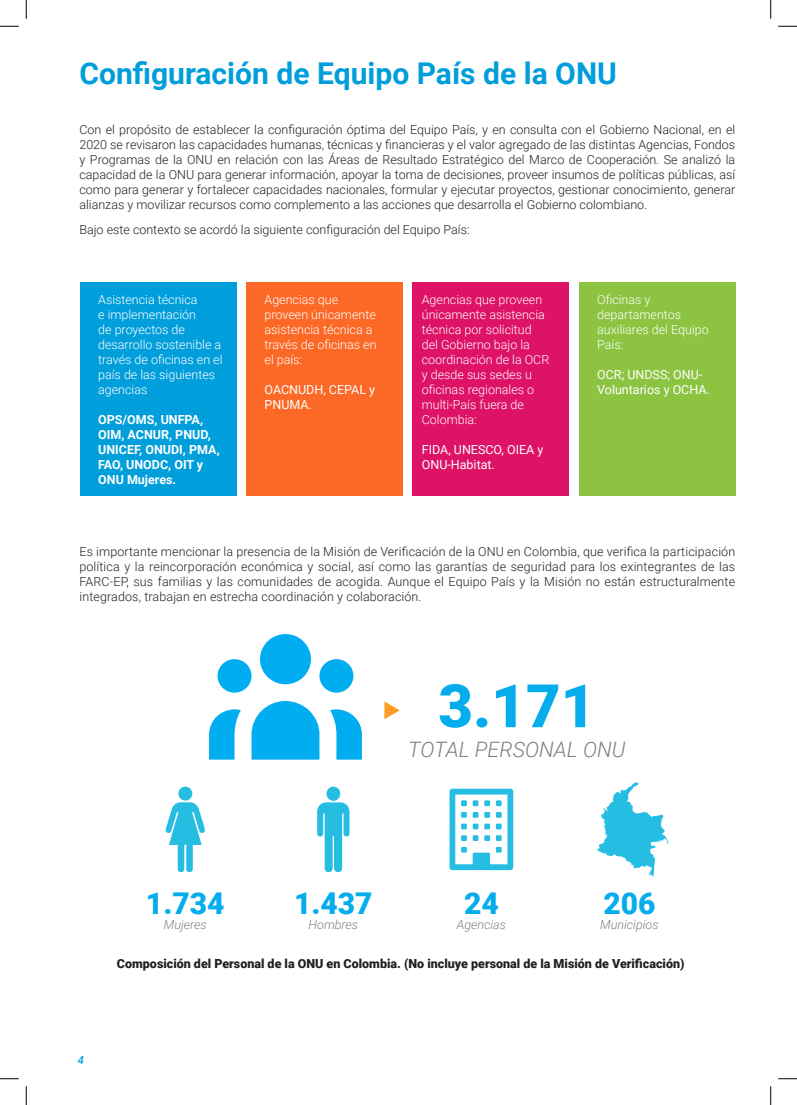
<style>
.page{position:relative;width:797px;height:1105px;background:#fff}
.page>*{position:absolute;margin:0;border:0;box-sizing:border-box;transform-origin:0 0}
.t1{font:900 60px "Roboto";color:#05aded}
.Heading_2{font:700 30px "Roboto";color:#009edb}
.t2{font:900 30px "Roboto";color:#05aded}
.t3{font:italic 300 21.25px "Roboto";color:#808080}
.t4{font:300 12.5px/15px "Roboto";color:#231f20;text-align:justify}
.No_Spacing{font:300 12.5px/15px "Roboto";color:#fff}
.No_Spacing-2{font:900 12.5px "Roboto";color:#231f20}
.No_Spacing-3{font:12.5px/15px "Roboto";color:#fff}
.No_Spacing-4{font:700 12.5px/15px "Roboto";color:#fff}
.t5{font:italic 300 12.5px "Roboto";color:#808080}
.t6{font:italic 500 11.25px "Roboto";color:#009edb}
</style>
<div class="page">
<div style="left:80px;top:282px;width:156px;height:214px;background:#009edb"></div>
<div style="left:246px;top:282px;width:156px;height:214px;background:#fc6926"></div>
<div style="left:413px;top:282px;width:156px;height:214px;background:#de1266"></div>
<div style="left:579px;top:282px;width:156px;height:214px;background:#8cc442"></div>
<div style="left:260px;top:634px;width:51px;height:50px;background:#00adf0;border-radius:50%"></div>
<div style="left:319px;top:659px;width:34px;height:34px;background:#00adf0;border-radius:50%"></div>
<svg style="left:251px;top:701px;width:68px;height:59px;background:#22b7f1"></svg>
<div style="left:217px;top:659px;width:34px;height:34px;background:#00adf0;border-radius:50%"></div>
<svg style="left:330px;top:709px;width:32px;height:51px"></svg>
<svg style="left:209px;top:709px;width:32px;height:51px"></svg>
<div style="left:178px;top:787px;width:14px;height:13px;background:#26bde3;border-radius:50%"></div>
<svg style="left:165px;top:802px;width:40px;height:71px"></svg>
<div style="left:326px;top:787px;width:14px;height:14px;background:#26bde3;border-radius:50%"></div>
<svg style="left:317px;top:802px;width:32px;height:71px"></svg>
<svg style="left:597px;top:782px;width:71px;height:95px"></svg>
<svg style="left:384px;top:701px;width:15px;height:18px"></svg>
<svg style="left:449px;top:789px;width:64px;height:81px"></svg>
<svg style="left:0;top:25px;width:19px;height:2px"></svg>
<svg style="left:778px;top:25px;width:19px;height:2px"></svg>
<svg style="left:0;top:1078px;width:19px;height:1px"></svg>
<svg style="left:778px;top:1078px;width:19px;height:1px"></svg>
<svg style="left:25px;top:0;width:2px;height:19px"></svg>
<svg style="left:25px;top:1086px;width:2px;height:19px"></svg>
<svg style="left:770px;top:0;width:1px;height:19px"></svg>
<svg style="left:770px;top:1086px;width:1px;height:19px"></svg>
<p class="Heading_2" style="left:79px;top:53px;width:539px">Configuración de Equipo País de la ONU</p>
<p class="t4" style="left:79px;top:122px;width:657px">Con el propósito de establecer la configuración óptima del Equipo País, y en consulta con el Gobierno Nacional, en el 2020 se revisaron las capacidades humanas, técnicas y financieras y el valor agregado de las distintas Agencias, Fondos y Programas de la ONU en relación con las Áreas de Resultado Estratégico del Marco de Cooperación. Se analizó la capacidad de la ONU para generar información, apoyar la toma de decisiones, proveer insumos de políticas públicas, así como para generar y fortalecer capacidades nacionales, formular y ejecutar proyectos, gestionar conocimiento, generar alianzas y movilizar recursos como complemento a las acciones que desarrolla el Gobierno colombiano.</p>
<p class="t4" style="left:79px;top:222px;width:392px">Bajo este contexto se acordó la siguiente configuración del Equipo País:</p>
<p class="No_Spacing" style="left:98px;top:291px;width:126px">Asistencia técnica<br>e implementación<br>de proyectos de desarrollo sostenible a través de oficinas en el país de las siguientes agencias</p>
<p class="No_Spacing-4" style="left:98px;top:411px;width:123px">OPS/OMS, UNFPA,<br>OIM, ACNUR, PNUD,<br>UNICEF, ONUDI, PMA,<br>FAO, UNODC, OIT y<br>ONU Mujeres.</p>
<p class="No_Spacing" style="left:264px;top:291px;width:113px">Agencias que proveen únicamente asistencia técnica a través de oficinas en el país:</p>
<p class="No_Spacing-3" style="left:264px;top:381px;width:112px">OACNUDH, CEPAL y<br>PNUMA.</p>
<p class="No_Spacing" style="left:422px;top:291px;width:129px">Agencias que proveen únicamente asistencia técnica por solicitud del Gobierno bajo la coordinación de la OCR y desde sus sedes u oficinas regionales o multi-País fuera de<br>Colombia:</p>
<p class="No_Spacing-3" style="left:422px;top:441px;width:123px">FIDA, UNESCO, OIEA y<br>ONU-Habitat.</p>
<p class="No_Spacing" style="left:597px;top:291px;width:113px">Oficinas y departamentos auxiliares del Equipo<br>País:</p>
<p class="No_Spacing-3" style="left:597px;top:366px;width:114px">OCR; UNDSS; ONU-<br>Voluntarios y OCHA.</p>
<p class="t4" style="left:79px;top:544px;width:657px">Es importante mencionar la presencia de la Misión de Verificación de la ONU en Colombia, que verifica la participación política y la reincorporación económica y social, así como las garantías de seguridad para los exintegrantes de las FARC-EP, sus familias y las comunidades de acogida. Aunque el Equipo País y la Misión no están estructuralmente integrados, trabajan en estrecha coordinación y colaboración.</p>
<p class="t2" style="left:146px;top:882px;width:80px">1.734</p>
<p class="t5" style="left:164px;top:916px;width:44px">Mujeres</p>
<p class="t1" style="left:438px;top:664px;width:159px">3.171</p>
<p class="t3" style="left:408px;top:735px;width:219px">TOTAL PERSONAL ONU</p>
<p class="t2" style="left:294px;top:882px;width:80px">1.437</p>
<p class="t5" style="left:308px;top:916px;width:51px">Hombres</p>
<p class="t2" style="left:464px;top:882px;width:36px">24</p>
<p class="t5" style="left:456px;top:916px;width:51px">Agencias</p>
<p class="t2" style="left:603px;top:882px;width:54px">206</p>
<p class="t5" style="left:600px;top:916px;width:60px">Municipios</p>
<p class="No_Spacing-2" style="left:117px;top:955px;width:569px">Composición del Personal de la ONU en Colombia. (No incluye personal de la Misión de Verificación)</p>
<p class="t6" style="left:78px;top:1052px;width:8px">4</p>
</div>
